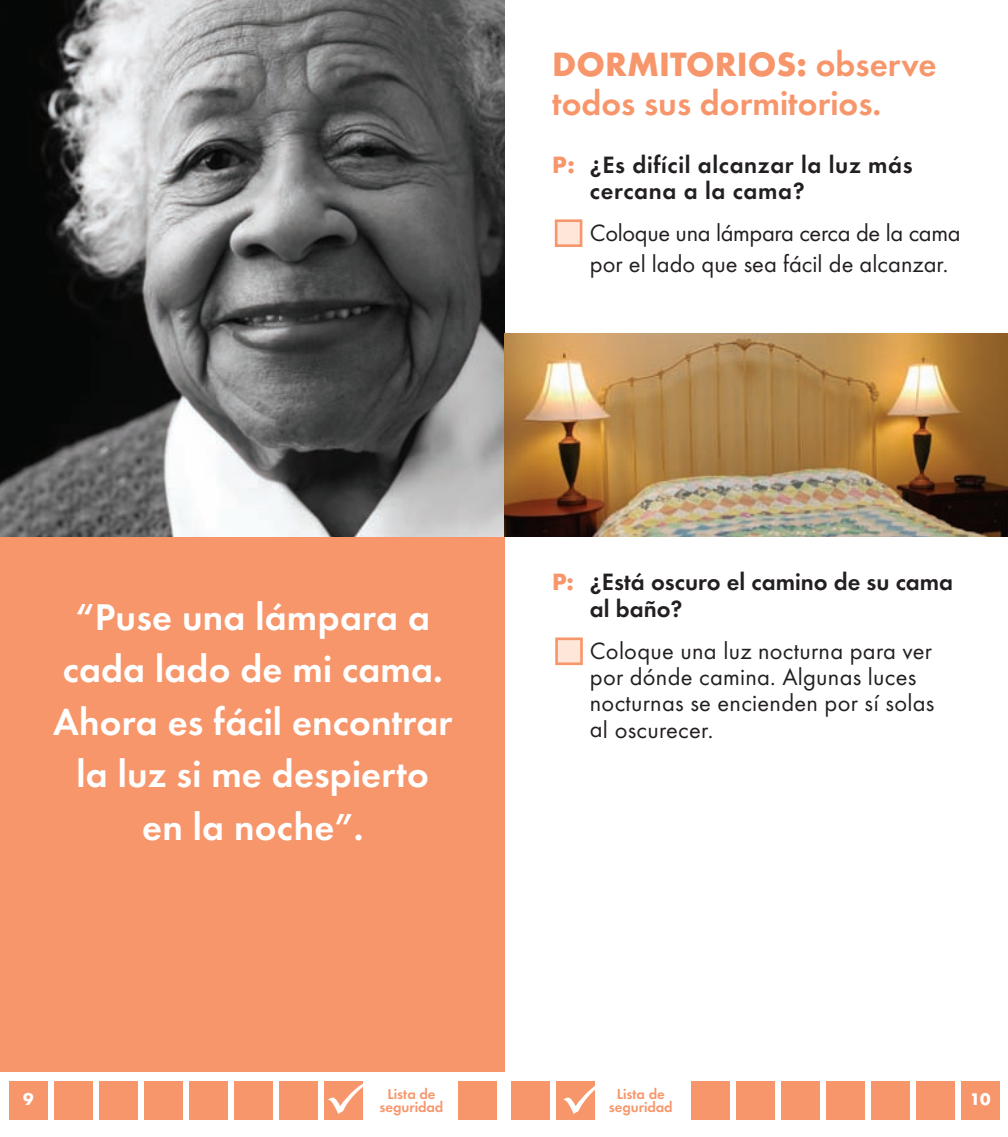
<style>
.page{position:relative;width:1008px;height:1137px;background:#fff}
.page>*{position:absolute;margin:0;border:0;box-sizing:border-box;transform-origin:0 0}
.t1{font:600 38.5px/52.5px "Futura T";letter-spacing:.005em;color:#fff;text-align:center}
.t2{font:600 35px/38.5px "Futura T";color:#f7966b}
.t3{font:24.5px/26.2px "Futura T";letter-spacing:.01em;color:#231f20}
.t4{font:24.5px/30.6px "Futura T";letter-spacing:-.01em;color:#231f20}
.t5{font:600 24.5px/26.2px "Futura T";letter-spacing:.025em;color:#231f20}
.t6{font:600 24.5px/26.2px "Futura T";color:#231f20}
.t7{font:700 17.5px "Futura T";color:#fff}
.t8{font:600 14.88px/13.1px "Futura T";letter-spacing:-.005em;color:#f7966b;text-align:center}
.s1{font-weight:700}
.s2{font-weight:700;color:#f7966b}
</style>
<div class="page">
<div style="left:0;top:507px;width:505px;height:564px;background:#f7966b"></div>
<img style="left:0;top:0;width:505px;height:537px">
<div style="left:556px;top:221px;width:25px;height:25px;background:#fee7d8"></div>
<div style="left:555px;top:219px;width:27px;height:28px;border:3px solid #f7966b"></div>
<div style="left:556px;top:638px;width:25px;height:25px;background:#fee7d8"></div>
<div style="left:555px;top:637px;width:28px;height:28px;border:3px solid #f7966b"></div>
<img style="left:505px;top:333px;width:503px;height:204px">
<div style="left:54px;top:1080px;width:39px;height:39px;background:#f7966b"></div>
<div style="left:99px;top:1080px;width:39px;height:39px;background:#f7966b"></div>
<div style="left:144px;top:1080px;width:38px;height:39px;background:#f7966b"></div>
<div style="left:189px;top:1080px;width:38px;height:39px;background:#f7966b"></div>
<div style="left:234px;top:1080px;width:38px;height:39px;background:#f7966b"></div>
<div style="left:279px;top:1080px;width:38px;height:39px;background:#f7966b"></div>
<div style="left:9px;top:1080px;width:39px;height:39px;background:#f7966b"></div>
<div style="left:459px;top:1080px;width:38px;height:39px;background:#f7966b"></div>
<div style="left:871px;top:1080px;width:39px;height:39px;background:#f7966b"></div>
<div style="left:556px;top:1080px;width:39px;height:39px;background:#f7966b"></div>
<div style="left:691px;top:1080px;width:39px;height:39px;background:#f7966b"></div>
<div style="left:736px;top:1080px;width:39px;height:39px;background:#f7966b"></div>
<div style="left:781px;top:1080px;width:39px;height:39px;background:#f7966b"></div>
<div style="left:826px;top:1080px;width:38px;height:39px;background:#f7966b"></div>
<div style="left:512px;top:1080px;width:38px;height:39px;background:#f7966b"></div>
<div style="left:916px;top:1080px;width:39px;height:39px;background:#f7966b"></div>
<div style="left:961px;top:1080px;width:38px;height:39px;background:#f7966b"></div>
<div style="left:324px;top:1080px;width:38px;height:39px;background:#f7966b"></div>
<svg style="left:328px;top:1080px;width:35px;height:33px"></svg>
<svg style="left:563px;top:1080px;width:32px;height:1px"></svg>
<h2 class="t2" style="left:552px;top:45px;width:386px"><span class="s1">DORMITORIOS:</span> observe todos sus dormitorios.</h2>
<p class="t5" style="left:590px;top:151px;width:324px;text-indent:-38px"><span class="s2">P:</span> ¿Es difícil alcanzar la luz más cercana a la cama?</p>
<p class="t4" style="left:590px;top:217px;width:372px">Coloque una lámpara cerca de la cama por el lado que sea fácil de alcanzar.</p>
<h1 class="t1" style="left:53px;top:590px;width:401px">“Puse una lámpara a cada lado de mi cama.<br>Ahora es fácil encontrar la luz si me despierto en la noche”.</h1>
<p class="t6" style="left:590px;top:568px;width:365px;text-indent:-38px"><span class="s2">P:</span> ¿Está oscuro el camino de su cama al baño?</p>
<p class="t3" style="left:590px;top:637px;width:346px">Coloque una luz nocturna para ver por dónde camina. Algunas luces nocturnas se encienden por sí solas al oscurecer.</p>
<p class="t8" style="left:380px;top:1087px;width:65px">Lista de seguridad</p>
<p class="t8" style="left:609px;top:1087px;width:65px">Lista de seguridad</p>
<p class="t7" style="left:23px;top:1088px;width:12px">9</p>
<p class="t7" style="left:969px;top:1088px;width:22px">10</p>
</div>
